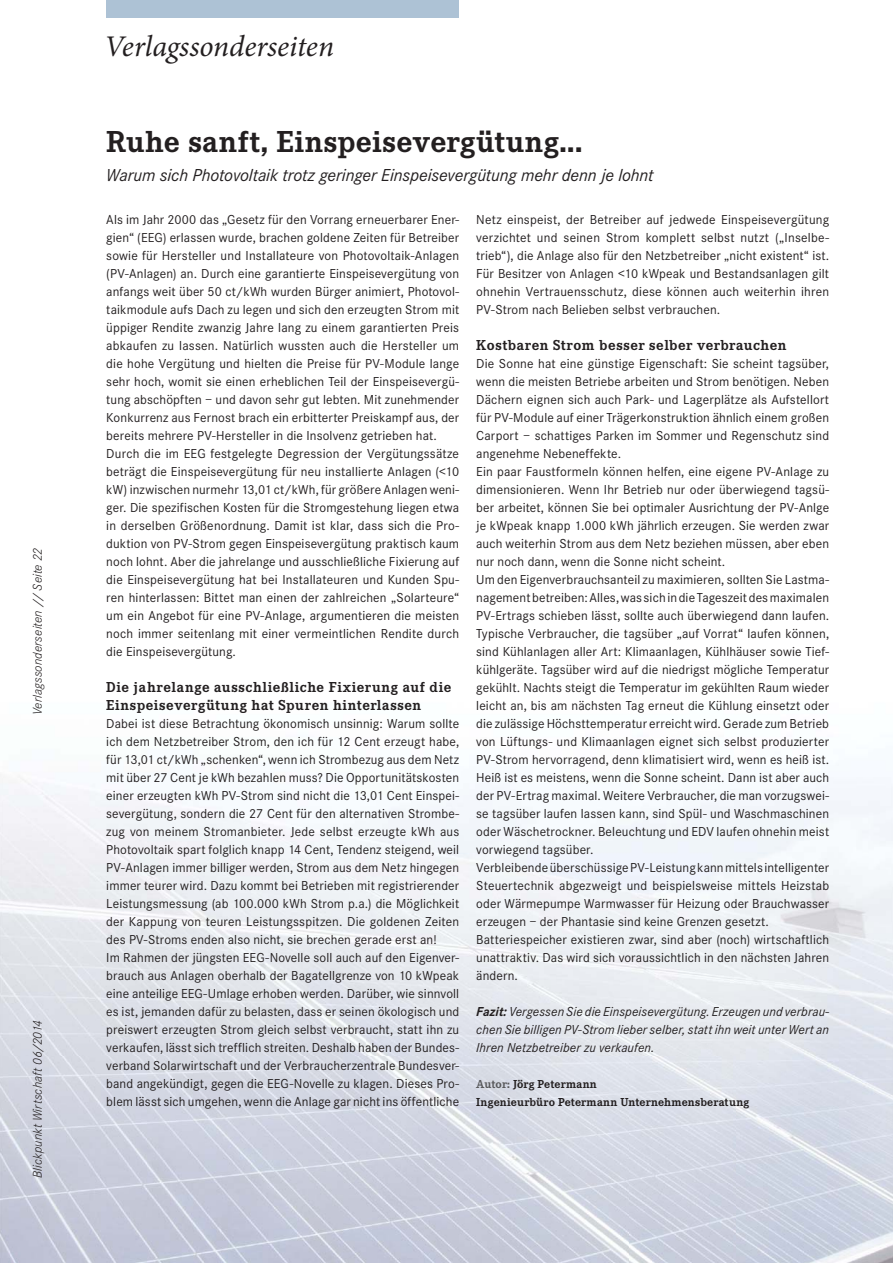
<style>
.page{position:relative;width:893px;height:1263px;background:#fff}
.page>*{position:absolute;margin:0;border:0;box-sizing:border-box;transform-origin:0 0}
.t1{font:700 31.5px "Corporate E";letter-spacing:.02em;color:#231f20}
.t2{font:italic 30px "Minion Pro";letter-spacing:-.005em;color:#231f20}
.t3{font:italic 18px "Corporate S";letter-spacing:-.005em;color:#231f20}
.t4{font:700 15px/18px "Corporate E";letter-spacing:.04em;color:#231f20}
.t5{font:13.5px/18px "Corporate S";letter-spacing:.01em;color:#231f20}
.t6{font:italic 13.5px/18px "Corporate S";letter-spacing:.005em;color:#231f20;text-align:justify}
.t7{font:italic 300 13.2px "Corporate S";letter-spacing:.01em;color:#231f20}
.t8{font:700 12px/18px "Corporate E";letter-spacing:.01em;color:#231f20}
.s1{font-weight:700}
.s2{color:#58595b}
</style>
<div class="page">
<img style="left:0;top:778px;width:893px;height:485px">
<div style="left:106px;top:0;width:353px;height:17px;background:#adc2d5"></div>
<p class="t7" style="left:32px;top:715px;width:169px;rotate:-90deg">Verlagssonderseiten // Seite 22</p>
<p class="t7" style="left:32px;top:1178px;width:160px;rotate:-90deg">Blickpunkt Wirtschaft 06/2014</p>
<h2 class="t2" style="left:104px;top:34px;width:231px">Verlagssonderseiten</h2>
<h1 class="t1" style="left:106px;top:129px;width:478px">Ruhe sanft, Einspeisevergütung...</h1>
<h3 class="t3" style="left:106px;top:168px;width:549px">Warum sich Photovoltaik trotz geringer Einspeisevergütung mehr denn je lohnt</h3>
<p class="t5" style="left:106px;top:212px;width:354px">Als im Jahr 2000 das „Gesetz für den Vorrang erneuerbarer Ener&shy;gien“ (EEG) erlassen wurde, brachen goldene Zeiten für Betreiber sowie für Hersteller und Installateure von Photovoltaik-Anlagen (PV-Anlagen) an. Durch eine garantierte Einspeisevergütung von anfangs weit über 50 ct/kWh wurden Bürger animiert, Photovol&shy;taikmodule aufs Dach zu legen und sich den erzeugten Strom mit üppiger Rendite zwanzig Jahre lang zu einem garantierten Preis abkaufen zu lassen. Natürlich wussten auch die Hersteller um die hohe Vergütung und hielten die Preise für PV-Module lange sehr hoch, womit sie einen erheblichen Teil der Einspeisevergü&shy;tung abschöpften – und davon sehr gut lebten. Mit zunehmender Konkurrenz aus Fernost brach ein erbitterter Preiskampf aus, der bereits mehrere PV-Hersteller in die Insolvenz getrieben hat.<br>Durch die im EEG festgelegte Degression der Vergütungssätze beträgt die Einspeisevergütung für neu installierte Anlagen (&lt;10 kW) inzwischen nurmehr 13,01 ct/kWh, für größere Anlagen weni&shy;ger. Die spezifischen Kosten für die Stromgestehung liegen etwa in derselben Größenordnung. Damit ist klar, dass sich die Pro&shy;duktion von PV-Strom gegen Einspeisevergütung praktisch kaum noch lohnt. Aber die jahrelange und ausschließliche Fixierung auf die Einspeisevergütung hat bei Installateuren und Kunden Spu&shy;ren hinterlassen: Bittet man einen der zahlreichen „Solarteure“ um ein Angebot für eine PV-Anlage, argumentieren die meisten noch immer seitenlang mit einer vermeintlichen Rendite durch die Einspeisevergütung.</p>
<p class="t4" style="left:106px;top:679px;width:346px">Die jahrelange ausschließliche Fixierung auf die<br>Einspeisevergütung hat Spuren hinterlassen</p>
<p class="t5" style="left:106px;top:716px;width:355px">Dabei ist diese Betrachtung ökonomisch unsinnig: Warum sollte ich dem Netzbetreiber Strom, den ich für 12 Cent erzeugt habe, für 13,01 ct/kWh „schenken“, wenn ich Strombezug aus dem Netz mit über 27 Cent je kWh bezahlen muss? Die Opportunitätskosten einer erzeugten kWh PV-Strom sind nicht die 13,01 Cent Einspei&shy;severgütung, sondern die 27 Cent für den alternativen Strombe&shy;zug von meinem Stromanbieter. Jede selbst erzeugte kWh aus Photovoltaik spart folglich knapp 14 Cent, Tendenz steigend, weil PV-Anlagen immer billiger werden, Strom aus dem Netz hingegen immer teurer wird. Dazu kommt bei Betrieben mit registrierender Leistungsmessung (ab 100.000 kWh Strom p.a.) die Möglichkeit der Kappung von teuren Leistungsspitzen. Die goldenen Zeiten des PV-Stroms enden also nicht, sie brechen gerade erst an!<br>Im Rahmen der jüngsten EEG-Novelle soll auch auf den Eigenver&shy;brauch aus Anlagen oberhalb der Bagatellgrenze von 10 kWpeak eine anteilige EEG-Umlage erhoben werden. Darüber, wie sinnvoll es ist, jemanden dafür zu belasten, dass er seinen ökologisch und preiswert erzeugten Strom gleich selbst verbraucht, statt ihn zu verkaufen, lässt sich trefflich streiten. Deshalb haben der Bundes&shy;verband Solarwirtschaft und der Verbraucherzentrale Bundesver&shy;band angekündigt, gegen die EEG-Novelle zu klagen. Dieses Pro&shy;blem lässt sich umgehen, wenn die Anlage gar nicht ins öffentliche</p>
<p class="t5" style="left:476px;top:212px;width:355px;text-align:justify">Netz einspeist, der Betreiber auf jedwede Einspeisevergütung verzichtet und seinen Strom komplett selbst nutzt („Inselbe&shy;trieb“), die Anlage also für den Netzbetreiber „nicht existent“ ist.<br>Für Besitzer von Anlagen &lt;10 kWpeak und Bestandsanlagen gilt ohnehin Vertrauensschutz, diese können auch weiterhin ihren PV-Strom nach Belieben selbst verbrauchen.</p>
<p class="t4" style="left:476px;top:337px;width:312px">Kostbaren Strom besser selber verbrauchen</p>
<p class="t5" style="left:476px;top:356px;width:354px">Die Sonne hat eine günstige Eigenschaft: Sie scheint tagsüber, wenn die meisten Betriebe arbeiten und Strom benötigen. Neben Dächern eignen sich auch Park- und Lagerplätze als Aufstellort für PV-Module auf einer Trägerkonstruktion ähnlich einem großen Carport – schattiges Parken im Sommer und Regenschutz sind angenehme Nebeneffekte.<br>Ein paar Faustformeln können helfen, eine eigene PV-Anlage zu dimensionieren. Wenn Ihr Betrieb nur oder überwiegend tagsü&shy;ber arbeitet, können Sie bei optimaler Ausrichtung der PV-Anlge je kWpeak knapp 1.000 kWh jährlich erzeugen. Sie werden zwar auch weiterhin Strom aus dem Netz beziehen müssen, aber eben nur noch dann, wenn die Sonne nicht scheint.<br>Um den Eigenverbrauchsanteil zu maximieren, sollten Sie Lastma&shy;nagement betreiben: Alles, was sich in die Tageszeit des maximalen PV-Ertrags schieben lässt, sollte auch überwiegend dann laufen.<br>Typische Verbraucher, die tagsüber „auf Vorrat“ laufen können, sind Kühlanlagen aller Art: Klimaanlagen, Kühlhäuser sowie Tief&shy;kühlgeräte. Tagsüber wird auf die niedrigst mögliche Temperatur gekühlt. Nachts steigt die Temperatur im gekühlten Raum wieder leicht an, bis am nächsten Tag erneut die Kühlung einsetzt oder die zulässige Höchsttemperatur erreicht wird. Gerade zum Betrieb von Lüftungs- und Klimaanlagen eignet sich selbst produzierter PV-Strom hervorragend, denn klimatisiert wird, wenn es heiß ist.<br>Heiß ist es meistens, wenn die Sonne scheint. Dann ist aber auch der PV-Ertrag maximal. Weitere Verbraucher, die man vorzugswei&shy;se tagsüber laufen lassen kann, sind Spül- und Waschmaschinen oder Wäschetrockner. Beleuchtung und EDV laufen ohnehin meist vorwiegend tagsüber.<br>Verbleibende überschüssige PV-Leistung kann mittels intelligenter Steuertechnik abgezweigt und beispielsweise mittels Heizstab oder Wärmepumpe Warmwasser für Heizung oder Brauchwasser erzeugen – der Phantasie sind keine Grenzen gesetzt.<br>Batteriespeicher existieren zwar, sind aber (noch) wirtschaftlich unattraktiv. Das wird sich voraussichtlich in den nächsten Jahren ändern.</p>
<p class="t6" style="left:476px;top:1004px;width:355px"><span class="s1">Fazit:</span> Vergessen Sie die Einspeisevergütung. Erzeugen und verbrau&shy;chen Sie billigen PV-Strom lieber selber, statt ihn weit unter Wert an Ihren Netzbetreiber zu verkaufen.</p>
<p class="t8" style="left:476px;top:1076px;width:275px"><span class="s2">Autor:</span> Jörg Petermann<br>Ingenieurbüro Petermann Unternehmensberatung</p>
</div>
